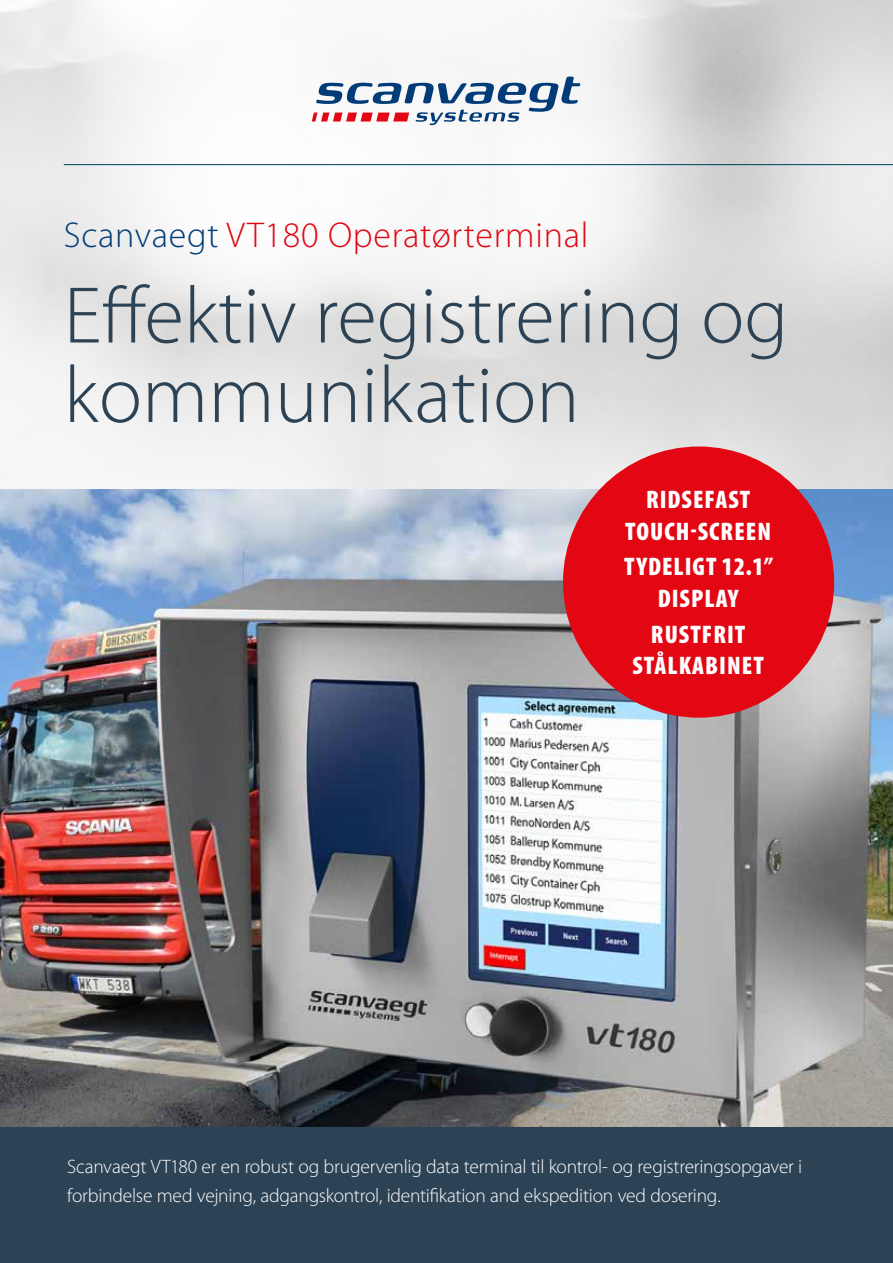
<style>
.page{position:relative;width:893px;height:1263px;background:#fff}
.page>*{position:absolute;margin:0;border:0;box-sizing:border-box;transform-origin:0 0}
.t1{font:300 81px/79.5px "Myriad Pro";color:#2c4255}
.t2{font:300 36px "Myriad Pro";letter-spacing:.02em;color:#e30613}
.t3{font:900 condensed 25.5px/31.5px "Myriad Pro";letter-spacing:.04em;color:#fff;text-align:center}
.t4{font:300 19.5px/28.5px "Myriad Pro";letter-spacing:-.01em;color:#fff}
.s1{color:#013c78}
</style>
<div class="page">
<svg style="left:312px;top:77px;width:268px;height:48px"></svg>
<hr style="left:64px;top:164px;width:829px;height:1px;background:#003b60">
<div style="left:0;top:1127px;width:893px;height:136px;background:#2c4255"></div>
<img style="left:0;top:489px;width:893px;height:638px">
<div style="left:563px;top:446px;width:271px;height:272px;background:#e30613;border-radius:50%"></div>
<h2 class="t2" style="left:64px;top:214px;width:526px"><span class="s1">Scanvaegt</span> VT180 Operatørterminal</h2>
<h1 class="t1" style="left:64px;top:275px;width:726px">Effektiv registrering og kommunikation</h1>
<h3 class="t3" style="left:625px;top:483px;width:147px">RIDSEFAST<br>TOUCH-SCREEN</h3>
<h3 class="t3" style="left:624px;top:550px;width:150px">TYDELIGT 12.1”<br>DISPLAY</h3>
<h3 class="t3" style="left:632px;top:618px;width:133px">RUSTFRIT<br>STÅLKABINET</h3>
<p class="t4" style="left:67px;top:1152px;width:736px">Scanvaegt VT180 er en robust og brugervenlig data terminal til kontrol- og registreringsopgaver i forbindelse med vejning, adgangskontrol, identifikation and ekspedition ved dosering.</p>
</div>
